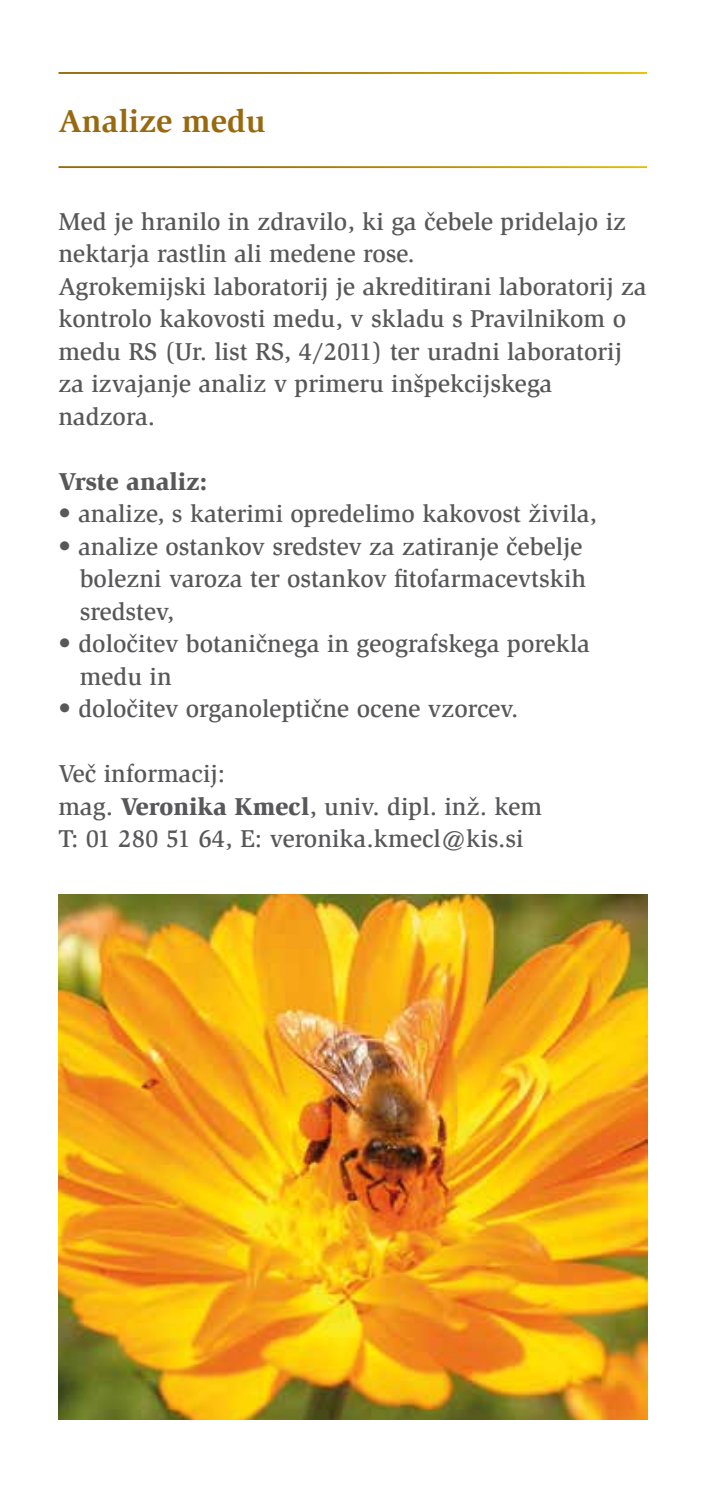
<style>
.page{position:relative;width:702px;height:1489px;background:#fff}
.page>*{position:absolute;margin:0;border:0;box-sizing:border-box;transform-origin:0 0}
.t1{font:700 32.5px "Slimbach Std";color:#98690e}
.t2{font:500 25px/32.5px "Slimbach Std";color:#58585a}
.t3{font:900 25px "Slimbach Std";color:#58585a}
.s1{font-weight:900}
</style>
<div class="page">
<img style="left:58px;top:894px;width:589px;height:524px">
<h1 class="t1" style="left:58px;top:102px;width:208px">Analize medu</h1>
<p class="t2" style="left:58px;top:205px;width:589px">Med je hranilo in zdravilo, ki ga čebele pridelajo iz nektarja rastlin ali medene rose.<br>Agrokemijski laboratorij je akreditirani laboratorij za kontrolo kakovosti medu, v skladu s Pravilnikom o medu RS (Ur. list RS, 4/2011) ter uradni laboratorij za izvajanje analiz v primeru inšpekcijskega nadzora.</p>
<p class="t3" style="left:58px;top:465px;width:150px">Vrste analiz:</p>
<p class="t2" style="left:58px;top:497px;width:540px">• analize, s katerimi opredelimo kakovost živila,</p>
<p class="t2" style="left:80px;top:530px;width:508px;text-indent:-21px">• analize ostankov sredstev za zatiranje čebelje bolezni varoza ter ostankov fitofarmacevtskih sredstev,</p>
<p class="t2" style="left:80px;top:627px;width:511px;text-indent:-21px">• določitev botaničnega in geografskega porekla medu in</p>
<p class="t2" style="left:58px;top:692px;width:461px">• določitev organoleptične ocene vzorcev.</p>
<p class="t2" style="left:58px;top:757px;width:485px">Več informacij:<br>mag. <span class="s1">Veronika Kmecl</span>, univ. dipl. inž. kem<br>T: 01 280 51 64, E: veronika.kmecl@kis.si</p>
</div>
